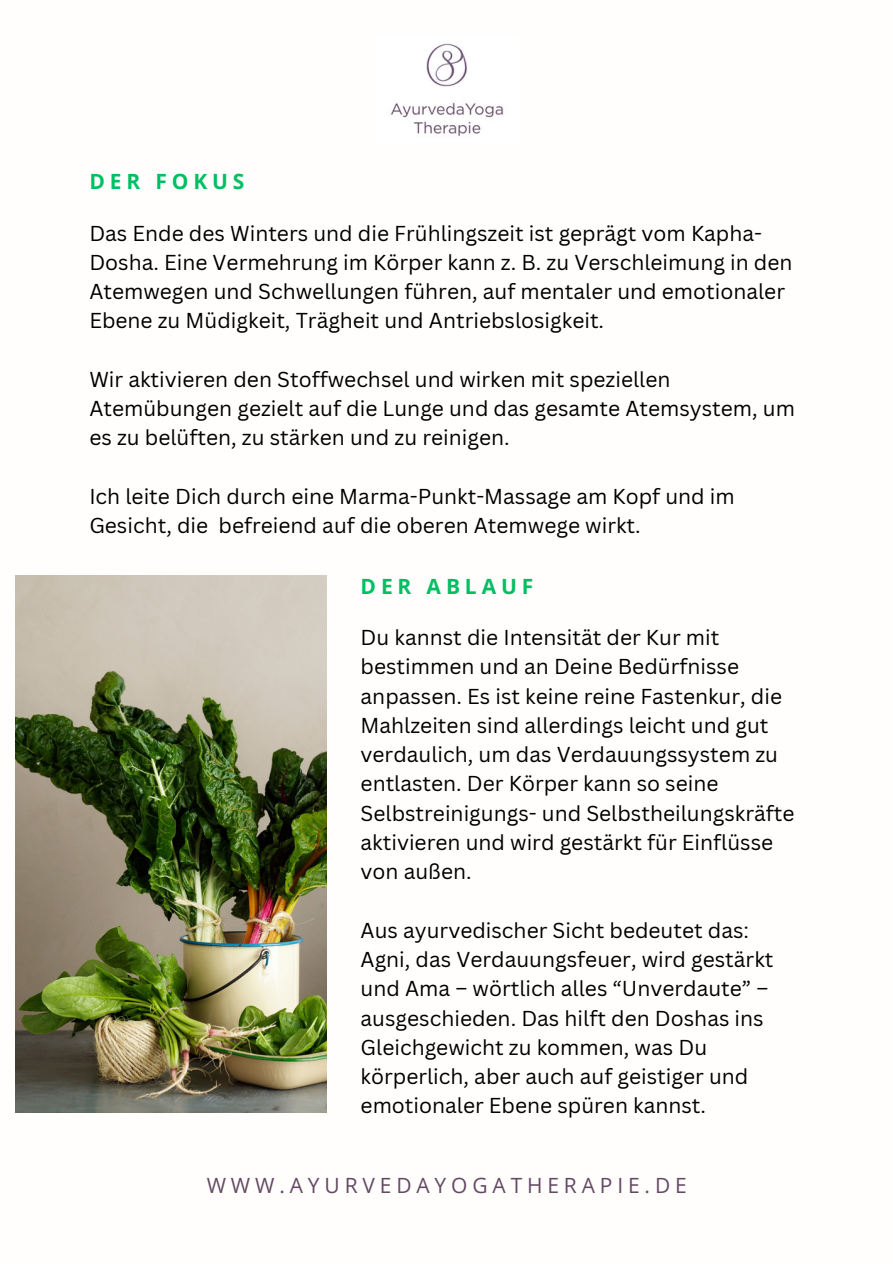
<style>
.page{position:relative;width:893px;height:1264px;background:#fff}
.page>*{position:absolute;margin:0;border:0;box-sizing:border-box;transform-origin:0 0}
.t1{font:21px/29.2px "Canva Sans";color:#000}
.t2{font:21px "Open Sans";letter-spacing:.23em;color:#654964}
.t3{font:700 21px "Open Sans";letter-spacing:.23em;color:#00bf63}
</style>
<div class="page">
<img style="left:390px;top:43px;width:114px;height:93px">
<img style="left:15px;top:575px;width:311px;height:537px">
<p class="t3" style="left:89px;top:166px;width:156px">DER FOKUS</p>
<p class="t1" style="left:89px;top:218px;width:704px">Das Ende des Winters und die Frühlingszeit ist geprägt vom Kapha-Dosha. Eine Vermehrung im Körper kann z. B. zu Verschleimung in den Atemwegen und Schwellungen führen, auf mentaler und emotionaler Ebene zu Müdigkeit, Trägheit und Antriebslosigkeit.</p>
<p class="t1" style="left:89px;top:364px;width:707px">Wir aktivieren den Stoffwechsel und wirken mit speziellen<br>Atemübungen gezielt auf die Lunge und das gesamte Atemsystem, um es zu belüften, zu stärken und zu reinigen.</p>
<p class="t1" style="left:89px;top:481px;width:647px">Ich leite Dich durch eine Marma-Punkt-Massage am Kopf und im<br>Gesicht, die befreiend auf die oberen Atemwege wirkt.</p>
<h1 class="t3" style="left:360px;top:572px;width:174px">DER ABLAUF</h1>
<h1 class="t1" style="left:360px;top:622px;width:435px">Du kannst die Intensität der Kur mit bestimmen und an Deine Bedürfnisse anpassen. Es ist keine reine Fastenkur, die Mahlzeiten sind allerdings leicht und gut verdaulich, um das Verdauungssystem zu entlasten. Der Körper kann so seine Selbstreinigungs- und Selbstheilungskräfte aktivieren und wird gestärkt für Einflüsse von außen.</h1>
<p class="t1" style="left:360px;top:915px;width:414px">Aus ayurvedischer Sicht bedeutet das:<br>Agni, das Verdauungsfeuer, wird gestärkt und Ama – wörtlich alles “Unverdaute” – ausgeschieden. Das hilft den Doshas ins Gleichgewicht zu kommen, was Du körperlich, aber auch auf geistiger und emotionaler Ebene spüren kannst.</p>
<h1 class="t2" style="left:207px;top:1170px;width:481px">WWW.AYURVEDAYOGATHERAPIE.DE</h1>
</div>
